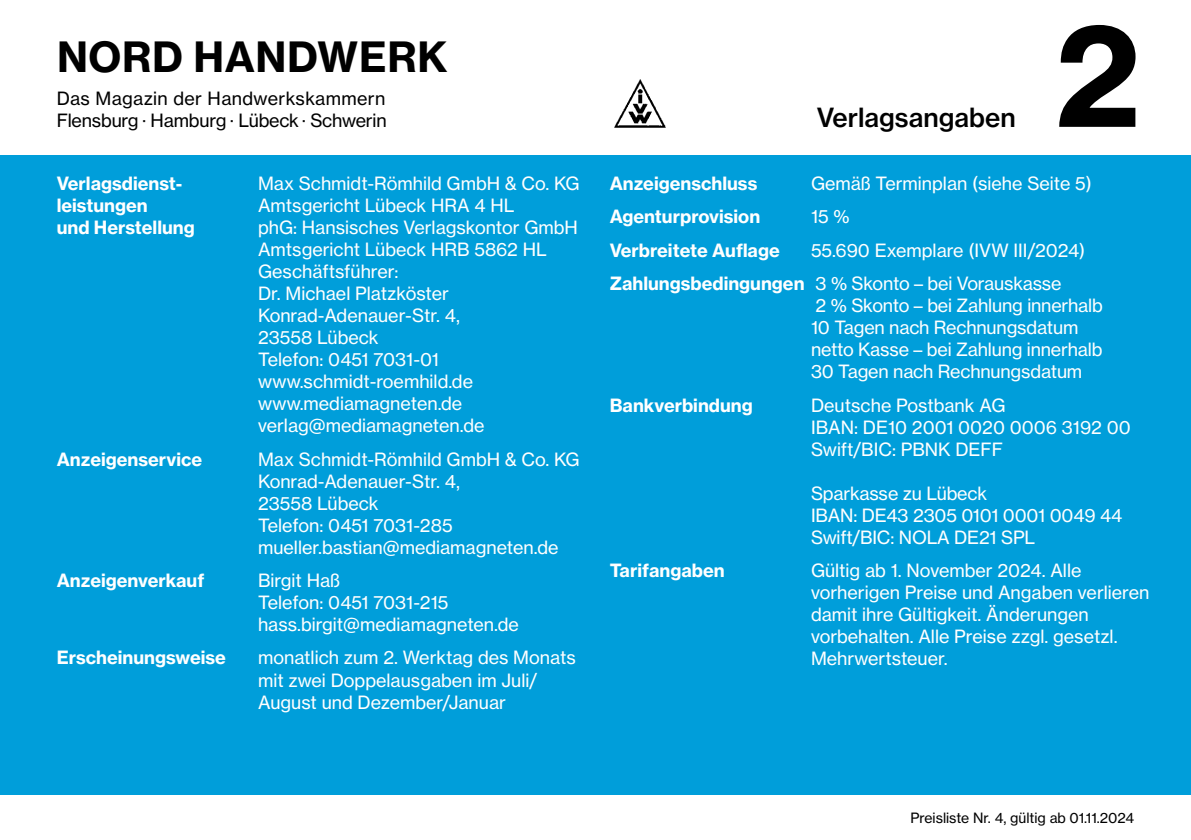
<style>
.page{position:relative;width:1191px;height:840px;background:#fff}
.page>*{position:absolute;margin:0;border:0;box-sizing:border-box;transform-origin:0 0}
.t1{font:140px "N Haas Grotesk TX Pro 75 Bd";color:#000}
.t2{font:41px "N Haas Grotesk TX Pro 75 Bd";letter-spacing:.015em;color:#000}
.t3{font:26px "N Haas Grotesk TX Pro 65 Md";color:#000}
.t4{font:18px/22px "N Haas Grotesk TX Pro 55 Rg";color:#fff}
.t5{font:18px "N Haas Grotesk TX Pro 75 Bd";color:#fff}
.t6{font:18px/22px "N Haas Grotesk TX Pro 55 Rg";letter-spacing:-.01em;color:#000}
.t7{font:14px "N Haas Grotesk TX Pro 55 Rg";color:#000}
.s1{font-family:"N Haas Grotesk TX Pro 75 Bd"}
</style>
<div class="page">
<div style="left:0;top:155px;width:1191px;height:639px;background:#009eda"></div>
<img style="left:614px;top:79px;width:52px;height:49px">
<h2 class="t2" style="left:57px;top:31px;width:392px">NORD HANDWERK</h2>
<p class="t6" style="left:57px;top:87px;width:331px">Das Magazin der Handwerkskammern<br>Flensburg · Hamburg · Lübeck · Schwerin</p>
<p class="t5" style="left:57px;top:172px;width:127px">Verlagsdienst-</p>
<p class="t4" style="left:258px;top:172px;width:323px">Max Schmidt-Römhild GmbH &amp; Co. KG</p>
<p class="t5" style="left:57px;top:194px;width:92px">leistungen</p>
<p class="t4" style="left:258px;top:194px;width:258px">Amtsgericht Lübeck HRA 4 HL</p>
<p class="t5" style="left:57px;top:216px;width:140px">und Herstellung</p>
<p class="t4" style="left:258px;top:216px;width:321px">phG: Hansisches Verlagskontor GmbH<br>Amtsgericht Lübeck HRB 5862 HL<br>Geschäftsführer:<br>Dr. Michael Platzköster<br>Konrad-Adenauer-Str. 4,<br>23558 Lübeck<br>Telefon: 0451 7031-01 www.schmidt-roemhild.de www.mediamagneten.de verlag@mediamagneten.de</p>
<p class="t5" style="left:57px;top:447px;width:147px">Anzeigenservice</p>
<p class="t4" style="left:258px;top:448px;width:323px">Max Schmidt-Römhild GmbH &amp; Co. KG<br>Konrad-Adenauer-Str. 4,<br>23558 Lübeck<br>Telefon: 0451 7031-285 mueller.bastian@mediamagneten.de</p>
<p class="t5" style="left:57px;top:568px;width:149px">Anzeigenverkauf</p>
<p class="t4" style="left:258px;top:569px;width:262px">Birgit Haß<br>Telefon: 0451 7031-215 hass.birgit@mediamagneten.de</p>
<p class="t5" style="left:57px;top:646px;width:171px">Erscheinungsweise</p>
<p class="t4" style="left:258px;top:646px;width:319px">monatlich zum 2. Werktag des Monats mit zwei Doppelausgaben im Juli/<br>August und Dezember/Januar</p>
<h3 class="t3" style="left:816px;top:101px;width:200px">Verlagsangaben</h3>
<h1 class="t1" style="left:1054px;top:-13px;width:87px">2</h1>
<p class="t5" style="left:609px;top:172px;width:149px">Anzeigenschluss</p>
<p class="t4" style="left:811px;top:172px;width:282px">Gemäß Terminplan (siehe Seite 5)</p>
<p class="t5" style="left:609px;top:205px;width:152px">Agenturprovision</p>
<p class="t4" style="left:811px;top:205px;width:40px">15 %</p>
<p class="t5" style="left:609px;top:238px;width:172px">Verbreitete Auflage</p>
<p class="t4" style="left:609px;top:233px;width:477px;line-height:33.4px;text-indent:201px">55.690 Exemplare (IVW III/2024)<br><span class="s1">Zahlungsbedingungen</span> 3 % Skonto – bei Vorauskasse</p>
<p class="t4" style="left:811px;top:294px;width:293px">2 % Skonto – bei Zahlung innerhalb<br>10 Tagen nach Rechnungsdatum netto Kasse – bei Zahlung innerhalb<br>30 Tagen nach Rechnungsdatum</p>
<p class="t5" style="left:609px;top:393px;width:145px">Bankverbindung</p>
<p class="t4" style="left:811px;top:393px;width:321px">Deutsche Postbank AG<br>IBAN: DE10 2001 0020 0006 3192 00<br>Swift/BIC: PBNK DEFF</p>
<p class="t4" style="left:811px;top:481px;width:313px">Sparkasse zu Lübeck<br>IBAN: DE43 2305 0101 0001 0049 44<br>Swift/BIC: NOLA DE21 SPL</p>
<p class="t5" style="left:609px;top:558px;width:116px">Tarifangaben</p>
<p class="t4" style="left:811px;top:559px;width:340px">Gültig ab 1. November 2024. Alle vorherigen Preise und Angaben verlieren damit ihre Gültigkeit. Änderungen vorbehalten. Alle Preise zzgl. gesetzl.<br>Mehrwertsteuer.</p>
<p class="t7" style="left:910px;top:808px;width:225px">Preisliste Nr. 4, gültig ab 01.11.2024</p>
</div>
